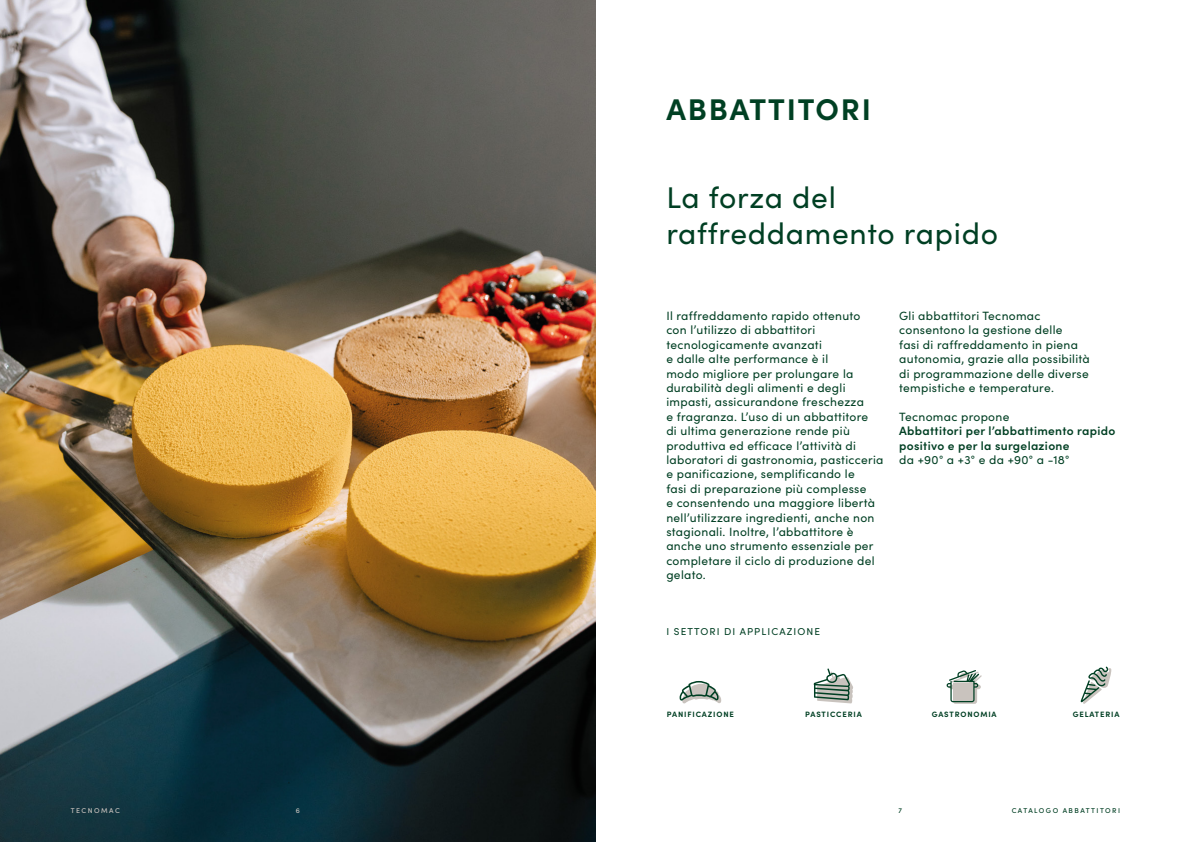
<style>
.page{position:relative;width:1191px;height:842px;background:#fff}
.page>*{position:absolute;margin:0;border:0;box-sizing:border-box;transform-origin:0 0}
.t1{font:30px/36px "Sofia Pro";letter-spacing:.025em;color:#003f23}
.t2{font:700 30px "Sofia Pro";letter-spacing:.06em;color:#004023}
.t3{font:12px/14.4px "Sofia Pro";letter-spacing:.025em;color:#003f23}
.t4{font:600 12px/14.4px "Sofia Pro";letter-spacing:.025em;color:#003f23}
.t5{font:10px "Sofia Pro";letter-spacing:.11em;color:#003f23}
.t6{font:700 7.7px "Sofia Pro";letter-spacing:.11em;color:#003f23}
.t7{font:500 7px "Sofia Pro";letter-spacing:.21em;color:#003f23}
.t8{font:500 7px "Sofia Pro";letter-spacing:.21em;color:#c9c3be}
</style>
<div class="page">
<img style="left:0;top:0;width:595px;height:842px">
<svg style="left:679px;top:681px;width:42px;height:23px"></svg>
<svg style="left:813px;top:668px;width:40px;height:35px"></svg>
<svg style="left:946px;top:670px;width:35px;height:34px"></svg>
<svg style="left:1080px;top:666px;width:32px;height:38px"></svg>
<h1 class="t2" style="left:666px;top:87px;width:206px">ABBATTITORI</h1>
<h1 class="t1" style="left:666px;top:178px;width:333px">La forza del raffreddamento rapido</h1>
<p class="t3" style="left:666px;top:308px;width:219px">Il raffreddamento rapido ottenuto con l’utilizzo di abbattitori tecnologicamente avanzati<br>e dalle alte performance è il<br>modo migliore per prolungare la durabilità degli alimenti e degli impasti, assicurandone freschezza<br>e fragranza. L’uso di un abbattitore<br>di ultima generazione rende più produttiva ed efficace l’attività di laboratori di gastronomia, pasticceria e panificazione, semplificando le<br>fasi di preparazione più complesse<br>e consentendo una maggiore libertà nell’utilizzare ingredienti, anche non stagionali. Inoltre, l’abbattitore è anche uno strumento essenziale per completare il ciclo di produzione del gelato.</p>
<p class="t3" style="left:899px;top:308px;width:192px">Gli abbattitori Tecnomac consentono la gestione delle<br>fasi di raffreddamento in piena autonomia, grazie alla possibilità di programmazione delle diverse tempistiche e temperature.</p>
<p class="t3" style="left:899px;top:409px;width:112px">Tecnomac propone</p>
<p class="t4" style="left:899px;top:423px;width:218px">Abbattitori per l’abbattimento rapido positivo e per la surgelazione</p>
<p class="t3" style="left:899px;top:452px;width:172px">da +90° a +3° e da +90° a -18°</p>
<p class="t5" style="left:666px;top:624px;width:155px">I SETTORI DI APPLICAZIONE</p>
<p class="t6" style="left:667px;top:708px;width:69px">PANIFICAZIONE</p>
<p class="t6" style="left:805px;top:708px;width:58px">PASTICCERIA</p>
<p class="t6" style="left:931px;top:708px;width:66px">GASTRONOMIA</p>
<p class="t6" style="left:1072px;top:708px;width:48px">GELATERIA</p>
<p class="t8" style="left:71px;top:805px;width:50px">TECNOMAC</p>
<p class="t8" style="left:296px;top:805px;width:6px">6</p>
<p class="t7" style="left:898px;top:805px;width:5px">7</p>
<p class="t7" style="left:1011px;top:805px;width:110px">CATALOGO ABBATTITORI</p>
</div>
